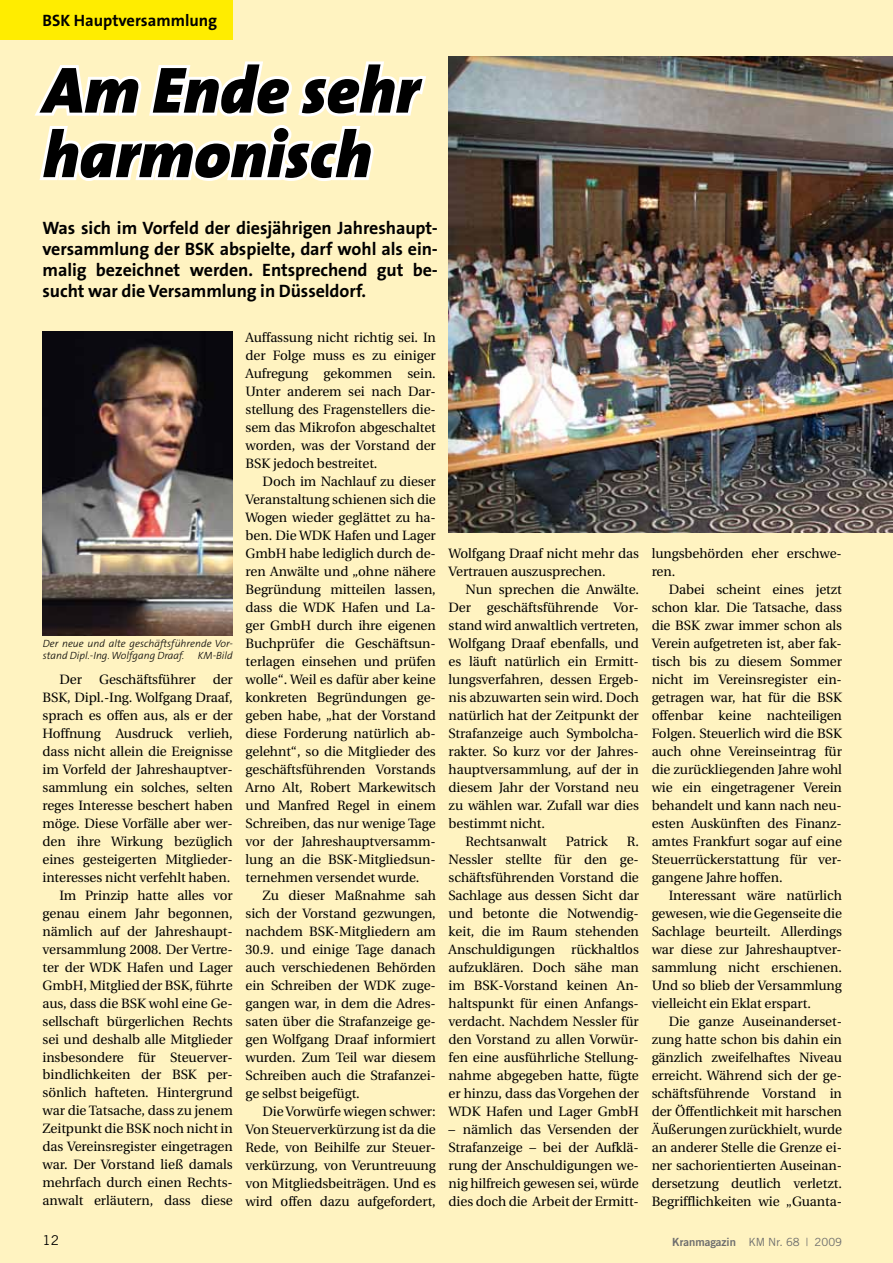
<style>
.page{position:relative;width:893px;height:1263px;background:#fff3c1}
.page>*{position:absolute;margin:0;border:0;box-sizing:border-box;transform-origin:0 0}
.t1{font:italic 900 66px/64.5px "The Sans B9";color:#000}
.t2{font:700 18px/21px "The Sans B7";letter-spacing:-.005em;color:#000;text-align:justify}
.t3{font:700 16.5px "The Sans B7";color:#000}
.t4{font:13.5px/18px "Utopia";letter-spacing:-.005em;color:#000;text-align:justify}
.t5{font:13.5px "Trade Gothic";color:#000}
.t6{font:11.25px "Trade Gothic";color:#6e6e6e}
.t7{font:italic 300 10.5px/12.3px "The Sans B3";color:#000}
.s1{font-family:"Trade Gothic Bold Two"}
</style>
<div class="page">
<div style="left:0;top:0;width:233px;height:39px;background:#ffed00"></div>
<svg style="left:34px;top:61px;width:392px;height:120px"></svg>
<img style="left:449px;top:57px;width:444px;height:476px">
<img style="left:42px;top:332px;width:191px;height:303px">
<p class="t3" style="left:43px;top:11px;width:176px">BSK Hauptversammlung</p>
<h1 class="t1" style="left:43px;top:60px;width:378px">Am Ende sehr harmonisch</h1>
<h2 class="t2" style="left:43px;top:218px;width:397px">Was sich im Vorfeld der diesjährigen Jahreshaupt&shy;versammlung der BSK abspielte, darf wohl als ein&shy;malig bezeichnet werden. Entsprechend gut be&shy;sucht war die Versammlung in Düsseldorf.</h2>
<p class="t4" style="left:246px;top:329px;width:192px">Auffassung nicht richtig sei. In der Folge muss es zu einiger Aufregung gekommen sein.<br>Unter anderem sei nach Dar&shy;stellung des Fragenstellers die&shy;sem das Mikrofon abgeschaltet worden, was der Vorstand der BSK jedoch bestreitet.</p>
<p class="t4" style="left:246px;top:473px;width:192px;text-indent:17px">Doch im Nachlauf zu dieser Veranstaltung schienen sich die Wogen wieder geglättet zu ha&shy;ben. Die WDK Hafen und Lager GmbH habe lediglich durch de&shy;ren Anwälte und „ohne nähere Begründung mitteilen lassen, dass die WDK Hafen und La&shy;ger GmbH durch ihre eigenen Buchprüfer die Geschäftsun&shy;terlagen einsehen und prüfen wolle“. Weil es dafür aber keine konkreten Begründungen ge&shy;geben habe, „hat der Vorstand diese Forderung natürlich ab&shy;gelehnt“, so die Mitglieder des geschäftsführenden Vorstands Arno Alt, Robert Markewitsch und Manfred Regel in einem Schreiben, das nur wenige Tage vor der Jahreshauptversamm&shy;lung an die BSK-Mitgliedsun&shy;ternehmen versendet wurde.</p>
<p class="t4" style="left:246px;top:887px;width:192px;text-indent:17px">Zu dieser Maßnahme sah sich der Vorstand gezwungen, nachdem BSK-Mitgliedern am 30.9. und einige Tage danach auch verschiedenen Behörden ein Schreiben der WDK zuge&shy;gangen war, in dem die Adres&shy;saten über die Strafanzeige ge&shy;gen Wolfgang Draaf informiert wurden. Zum Teil war diesem Schreiben auch die Strafanzei&shy;ge selbst beigefügt.</p>
<p class="t4" style="left:246px;top:1102px;width:192px;text-indent:17px">Die Vorwürfe wiegen schwer:<br>Von Steuerverkürzung ist da die Rede, von Beihilfe zur Steuer&shy;verkürzung, von Veruntreuung von Mitgliedsbeiträgen. Und es wird offen dazu aufgefordert,</p>
<p class="t7" style="left:43px;top:637px;width:192px">Der neue und alte geschäftsführende Vor&shy;stand Dipl.-Ing. Wolfgang Draaf.</p>
<p class="t7" style="left:198px;top:650px;width:36px">KM-Bild</p>
<p class="t4" style="left:43px;top:670px;width:192px;text-align:right">der<br>BSK, Dipl.-Ing. Wolfgang Draaf, sprach es offen aus, als er der<br>Hoffnung Ausdruck verlieh, dass nicht allein die Ereignisse im Vorfeld der Jahreshauptver&shy;sammlung ein solches, selten reges Interesse beschert haben möge. Diese Vorfälle aber wer&shy;den ihre Wirkung bezüglich eines gesteigerten Mitglieder&shy;interesses nicht verfehlt haben.<br>Im Prinzip hatte alles vor genau einem Jahr begonnen, nämlich auf der Jahreshaupt&shy;versammlung 2008. Der Vertre&shy;ter der WDK Hafen und Lager<br>GmbH, Mitglied der BSK, führte aus, dass die BSK wohl eine Ge&shy;sellschaft bürgerlichen Rechts sei und deshalb alle Mitglieder insbesondere für Steuerver&shy;bindlichkeiten der BSK per&shy;sönlich hafteten. Hintergrund war die Tatsache, dass zu jenem<br>Zeitpunkt die BSK noch nicht in das Vereinsregister eingetragen war. Der Vorstand ließ damals mehrfach durch einen Rechts&shy;anwalt erläutern, dass diese</p>
<p class="t4" style="left:60px;top:670px;width:24px">Der</p>
<p class="t4" style="left:99px;top:670px;width:98px">Geschäftsführer</p>
<p class="t4" style="left:449px;top:544px;width:192px">Wolfgang Draaf nicht mehr das<br>Vertrauen auszusprechen.</p>
<p class="t4" style="left:466px;top:580px;width:175px">Nun sprechen die Anwälte.</p>
<p class="t4" style="left:449px;top:598px;width:192px">Der geschäftsführende Vor-</p>
<p class="t4" style="left:449px;top:616px;width:192px">stand wird anwaltlich vertreten,</p>
<p class="t4" style="left:449px;top:634px;width:192px">Wolfgang Draaf ebenfalls, und</p>
<p class="t4" style="left:449px;top:652px;width:192px">es läuft natürlich ein Ermitt-</p>
<p class="t4" style="left:449px;top:670px;width:192px">lungsverfahren, dessen Ergeb-</p>
<p class="t4" style="left:449px;top:688px;width:192px">nis abzuwarten sein wird. Doch</p>
<p class="t4" style="left:449px;top:706px;width:192px">natürlich hat der Zeitpunkt der</p>
<p class="t4" style="left:449px;top:724px;width:192px">Strafanzeige auch Symbolcha-</p>
<p class="t4" style="left:449px;top:742px;width:192px">rakter. So kurz vor der Jahres-</p>
<p class="t4" style="left:449px;top:760px;width:192px">hauptversammlung, auf der in</p>
<p class="t4" style="left:449px;top:778px;width:192px">diesem Jahr der Vorstand neu</p>
<p class="t4" style="left:449px;top:796px;width:192px">zu wählen war. Zufall war dies</p>
<p class="t4" style="left:449px;top:814px;width:98px">bestimmt nicht.</p>
<p class="t4" style="left:466px;top:832px;width:83px">Rechtsanwalt</p>
<p class="t4" style="left:566px;top:832px;width:43px">Patrick</p>
<p class="t4" style="left:449px;top:832px;width:192px;text-indent:178px">R.<br>Nessler stellte für den ge&shy;schäftsführenden Vorstand die Sachlage aus dessen Sicht dar und betonte die Notwendig&shy;keit, die im Raum stehenden Anschuldigungen rückhaltlos aufzuklären. Doch sähe man im BSK-Vorstand keinen An&shy;haltspunkt für einen Anfangs&shy;verdacht. Nachdem Nessler für den Vorstand zu allen Vorwür&shy;fen eine ausführliche Stellung&shy;nahme abgegeben hatte, fügte er hinzu, dass das Vorgehen der WDK Hafen und Lager GmbH</p>
<p class="t4" style="left:449px;top:1120px;width:192px">– nämlich das Versenden der Strafanzeige – bei der Aufklä&shy;rung der Anschuldigungen we&shy;nig hilfreich gewesen sei, würde dies doch die Arbeit der Ermitt-</p>
<p class="t4" style="left:652px;top:544px;width:192px">lungsbehörden eher erschwe&shy;ren.</p>
<p class="t4" style="left:652px;top:580px;width:192px;text-indent:17px">Dabei scheint eines jetzt schon klar. Die Tatsache, dass die BSK zwar immer schon als Verein aufgetreten ist, aber fak&shy;tisch bis zu diesem Sommer nicht im Vereinsregister ein&shy;getragen war, hat für die BSK offenbar keine nachteiligen Folgen. Steuerlich wird die BSK auch ohne Vereinseintrag für die zurückliegenden Jahre wohl wie ein eingetragener Verein behandelt und kann nach neu&shy;esten Auskünften des Finanz&shy;amtes Frankfurt sogar auf eine Steuerrückerstattung für ver&shy;gangene Jahre hoffen.</p>
<p class="t4" style="left:652px;top:886px;width:192px;text-indent:17px">Interessant wäre natürlich gewesen, wie die Gegenseite die Sachlage beurteilt. Allerdings war diese zur Jahreshauptver&shy;sammlung nicht erschienen.<br>Und so blieb der Versammlung vielleicht ein Eklat erspart.</p>
<p class="t4" style="left:652px;top:1012px;width:192px;text-indent:17px">Die ganze Auseinanderset&shy;zung hatte schon bis dahin ein gänzlich zweifelhaftes Niveau erreicht. Während sich der ge&shy;schäftsführende Vorstand in der Öffentlichkeit mit harschen Äußerungen zurückhielt, wurde an anderer Stelle die Grenze ei&shy;ner sachorientierten Auseinan&shy;dersetzung deutlich verletzt.<br>Begrifflichkeiten wie „Guanta-</p>
<p class="t5" style="left:43px;top:1232px;width:18px">12</p>
<p class="t6" style="left:672px;top:1235px;width:171px"><span class="s1">Kranmagazin</span> KM Nr. 68 | 2009</p>
</div>
